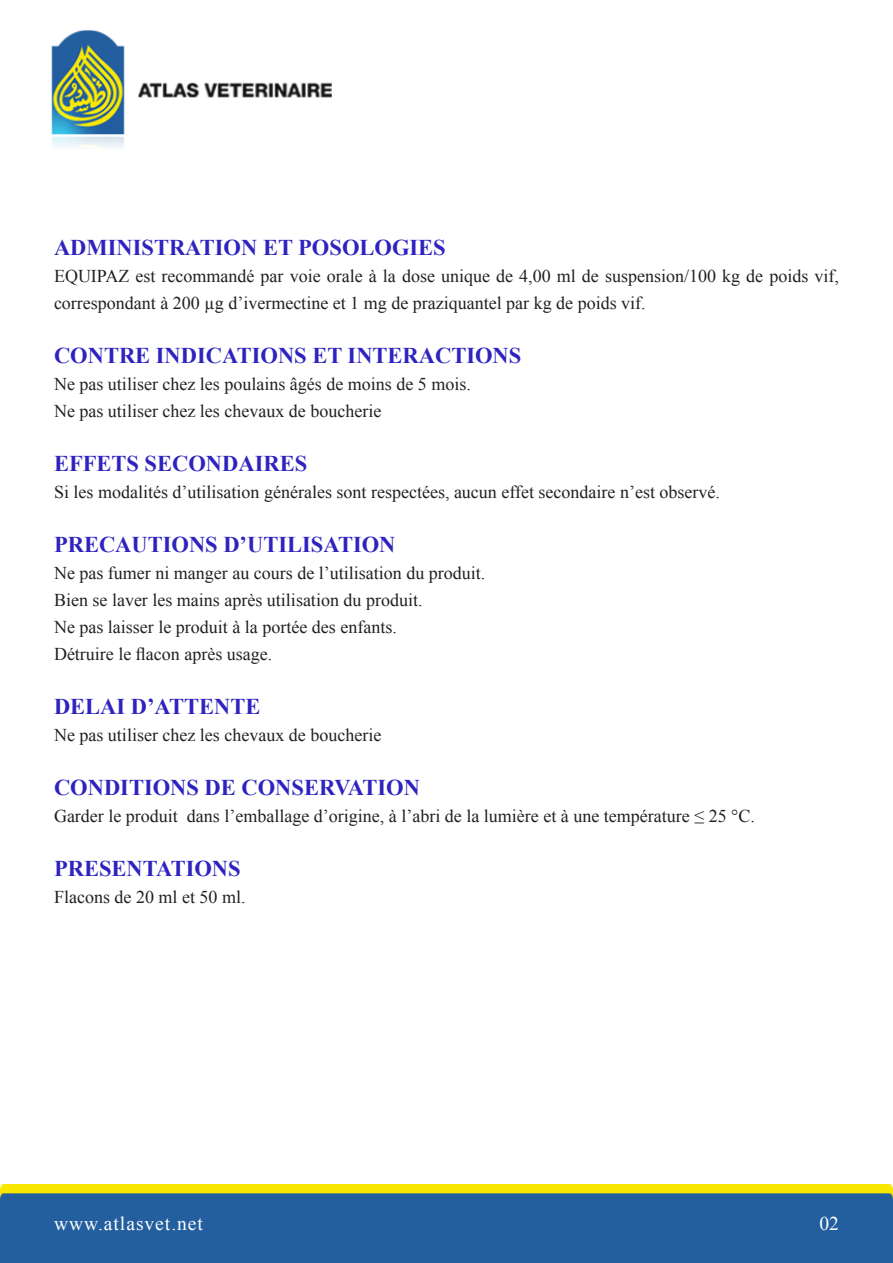
<style>
.page{position:relative;width:893px;height:1263px;background:#fff}
.page>*{position:absolute;margin:0;border:0;box-sizing:border-box;transform-origin:0 0}
.t1{font:700 22.5px "Times New Roman";color:#2e23bf}
.t2{font:19.5px "Times New Roman";letter-spacing:.05em;color:#fff}
.t3{font:18px/27px "Times New Roman";color:#231f20}
</style>
<div class="page">
<img style="left:0;top:1184px;width:893px;height:79px">
<img style="left:51px;top:30px;width:281px;height:118px">
<p class="t1" style="left:54px;top:232px;width:393px">ADMINISTRATION ET POSOLOGIES</p>
<p class="t3" style="left:54px;top:262px;width:786px">EQUIPAZ est recommandé par voie orale à la dose unique de 4,00 ml de suspension/100 kg de poids vif, correspondant à 200 µg d’ivermectine et 1 mg de praziquantel par kg de poids vif.</p>
<p class="t1" style="left:54px;top:340px;width:469px">CONTRE INDICATIONS ET INTERACTIONS</p>
<p class="t3" style="left:54px;top:370px;width:418px">Ne pas utiliser chez les poulains âgés de moins de 5 mois.</p>
<p class="t3" style="left:54px;top:397px;width:329px">Ne pas utiliser chez les chevaux de boucherie</p>
<p class="t1" style="left:54px;top:448px;width:255px">EFFETS SECONDAIRES</p>
<p class="t3" style="left:54px;top:478px;width:667px">Si les modalités d’utilisation générales sont respectées, aucun effet secondaire n’est observé.</p>
<p class="t1" style="left:54px;top:529px;width:343px">PRECAUTIONS D’UTILISATION</p>
<p class="t3" style="left:54px;top:559px;width:433px">Ne pas fumer ni manger au cours de l’utilisation du produit.</p>
<p class="t3" style="left:54px;top:586px;width:370px">Bien se laver les mains après utilisation du produit.</p>
<p class="t3" style="left:54px;top:613px;width:344px">Ne pas laisser le produit à la portée des enfants.</p>
<p class="t3" style="left:54px;top:640px;width:220px">Détruire le flacon après usage.</p>
<p class="t1" style="left:54px;top:691px;width:208px">DELAI D’ATTENTE</p>
<p class="t3" style="left:54px;top:721px;width:329px">Ne pas utiliser chez les chevaux de boucherie</p>
<p class="t1" style="left:54px;top:772px;width:367px">CONDITIONS DE CONSERVATION</p>
<p class="t3" style="left:54px;top:802px;width:702px">Garder le produit dans l’emballage d’origine, à l’abri de la lumière et à une température ≤ 25 °C.</p>
<p class="t1" style="left:54px;top:853px;width:188px">PRESENTATIONS</p>
<p class="t3" style="left:54px;top:883px;width:193px">Flacons de 20 ml et 50 ml.</p>
<p class="t2" style="left:54px;top:1210px;width:150px">www.atlasvet.net</p>
<p class="t2" style="left:819px;top:1210px;width:21px">02</p>
</div>
